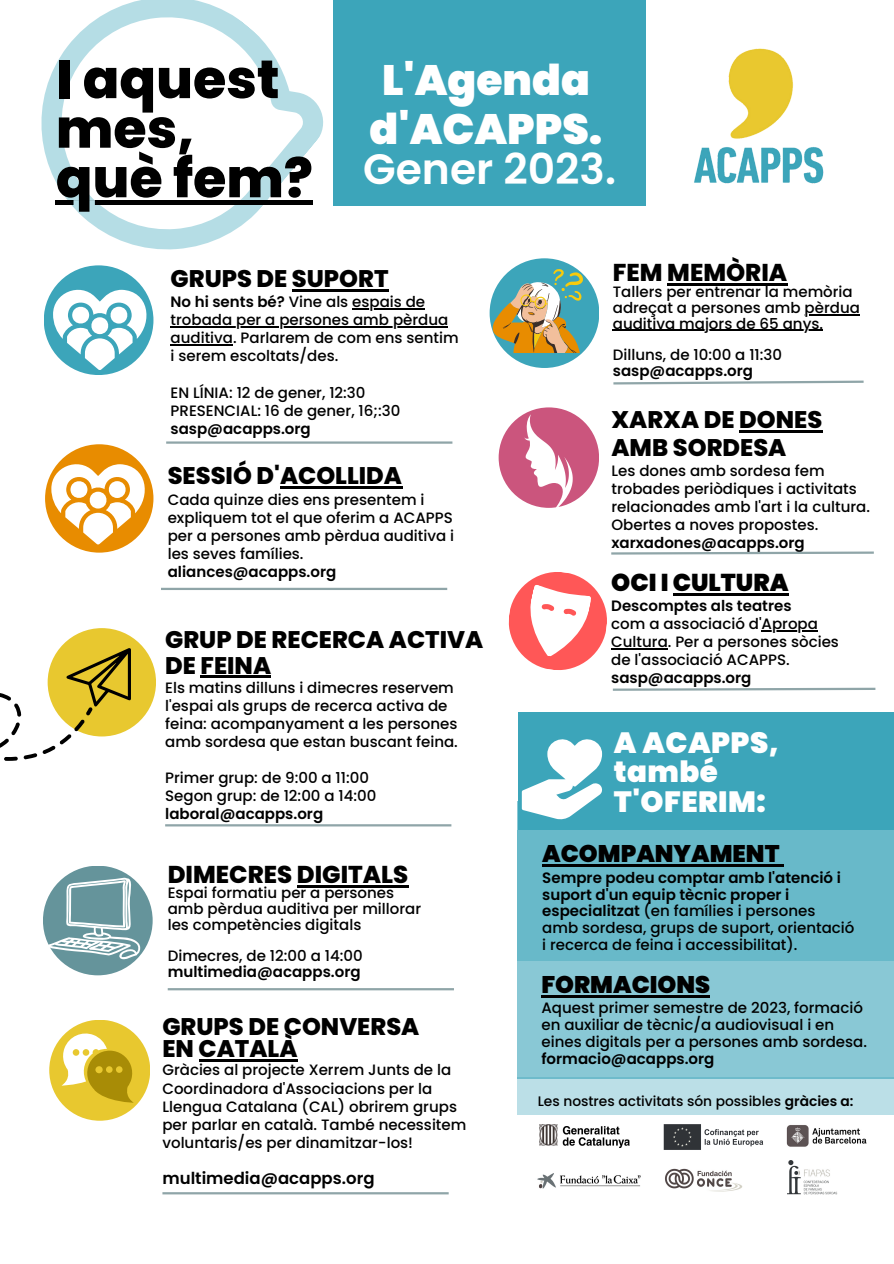
<style>
.page{position:relative;width:894px;height:1264px;background:#fff}
.page>*{position:absolute;margin:0;border:0;box-sizing:border-box;transform-origin:0 0}
.t1{font:800 53.85px/49.5px "Poppins";color:#000}
.t2{font:900 42.45px/49.5px "Poppins";color:#fff}
.t3{font:600 42.45px "Poppins";color:#fff}
.t4{font:900 29.25px/29.2px "Poppins";letter-spacing:.015em;color:#fff}
.t5{font:800 24.3px "Poppins";color:#000}
.t6{font:900 24.3px "Poppins";color:#000}
.t7{font:800 24px/26px "Poppins";color:#000}
.t8{font:900 24px "Poppins";color:#000}
.t9{font:600 16.5px "Poppins";color:#000}
.t10{font:500 15px/18px "Poppins";color:#000}
.t11{font:600 15px "Poppins";color:#000}
.t12{font:500 13.8px "Poppins";color:#000}
.s1{font-weight:600}
</style>
<div class="page">
<div style="left:518px;top:711px;width:375px;height:118px;background:#3ca5ba"></div>
<div style="left:498px;top:407px;width:101px;height:101px;background:#cb557d;border-radius:50%"></div>
<div style="left:489px;top:258px;width:110px;height:110px;background:#3ca5ba;border-radius:50%"></div>
<svg style="left:517px;top:801px;width:376px;height:276px;fill:#89c8d5"></svg>
<div style="left:517px;top:830px;width:376px;height:130px;background:#68b9c9"></div>
<svg style="left:521px;top:739px;width:82px;height:81px"></svg>
<svg style="left:508px;top:572px;width:99px;height:98px"></svg>
<div style="left:44px;top:265px;width:109px;height:110px;background:#3ca5ba;border-radius:50%"></div>
<svg style="left:53px;top:301px;width:100px;height:69px"></svg>
<div style="left:45px;top:444px;width:108px;height:108px;background:#e88c00;border-radius:50%"></div>
<svg style="left:51px;top:456px;width:100px;height:88px"></svg>
<div style="left:48px;top:628px;width:108px;height:108px;background:#e8c82f;border-radius:50%"></div>
<svg style="left:0;top:647px;width:131px;height:113px"></svg>
<svg style="left:524px;top:414px;width:48px;height:94px"></svg>
<div style="left:49px;top:1019px;width:101px;height:101px;background:#e8c82f;border-radius:50%"></div>
<svg style="left:61px;top:1030px;width:73px;height:72px"></svg>
<div style="left:517px;top:1077px;width:376px;height:38px;background:#bbdfe7"></div>
<img style="left:665px;top:1168px;width:78px;height:24px">
<img style="left:663px;top:1124px;width:101px;height:26px">
<img style="left:786px;top:1125px;width:81px;height:22px">
<img style="left:539px;top:1124px;width:90px;height:23px">
<img style="left:537px;top:1173px;width:104px;height:16px">
<hr style="left:166px;top:441px;width:286px;height:2px;background:#8fa5a8">
<hr style="left:161px;top:588px;width:286px;height:2px;background:#8fa5a8">
<hr style="left:165px;top:824px;width:286px;height:2px;background:#8fa5a8">
<hr style="left:168px;top:988px;width:286px;height:2px;background:#8fa5a8">
<hr style="left:162px;top:1192px;width:286px;height:2px;background:#8fa5a8">
<svg style="left:613px;top:380px;width:251px;height:53px"></svg>
<img style="left:788px;top:1160px;width:49px;height:33px">
<svg style="left:41px;top:0;width:282px;height:301px"></svg>
<img style="left:694px;top:48px;width:130px;height:136px">
<hr style="left:56px;top:201px;width:257px;height:4px;background:#000">
<div style="left:333px;top:0;width:312px;height:206px;background:#3ca5ba"></div>
<img style="left:492px;top:269px;width:91px;height:83px">
<div style="left:43px;top:865px;width:110px;height:110px;background:#65949b;border-radius:50%"></div>
<svg style="left:48px;top:877px;width:92px;height:83px"></svg>
<hr style="left:200px;top:676px;width:71px;height:2px;background:#000">
<hr style="left:739px;top:430px;width:83px;height:2px;background:#000">
<hr style="left:292px;top:289px;width:96px;height:3px;background:#000">
<hr style="left:352px;top:308px;width:73px;height:2px;background:#000">
<hr style="left:170px;top:326px;width:278px;height:2px;background:#000">
<hr style="left:170px;top:344px;width:63px;height:2px;background:#000">
<hr style="left:280px;top:486px;width:122px;height:3px;background:#000">
<hr style="left:672px;top:593px;width:116px;height:2px;background:#000">
<hr style="left:761px;top:630px;width:56px;height:1px;background:#000">
<hr style="left:611px;top:648px;width:56px;height:1px;background:#000">
<hr style="left:541px;top:995px;width:169px;height:2px;background:#000">
<hr style="left:542px;top:864px;width:237px;height:2px;background:#000">
<hr style="left:667px;top:283px;width:120px;height:3px;background:#000">
<hr style="left:804px;top:314px;width:55px;height:1px;background:#000">
<hr style="left:612px;top:330px;width:210px;height:1px;background:#000">
<hr style="left:198px;top:1059px;width:99px;height:2px;background:#000">
<hr style="left:297px;top:884px;width:111px;height:3px;background:#000">
<svg style="left:611px;top:551px;width:263px;height:4px"></svg>
<svg style="left:612px;top:687px;width:264px;height:4px"></svg>
<h1 class="t1" style="left:56px;top:55px;width:258px">I aquest mes, què fem?</h1>
<h2 class="t2" style="left:369px;top:55px;width:234px">L'Agenda d'ACAPPS.</h2>
<h2 class="t3" style="left:363px;top:139px;width:254px">Gener 2023.</h2>
<h3 class="t7" style="left:170px;top:266px;width:219px">GRUPS DE SUPORT</h3>
<p class="t10" style="left:170px;top:293px;width:289px"><span class="s1">No hi sents bé?</span> Vine als espais de trobada per a persones amb pèrdua auditiva. Parlarem de com ens sentim i serem escoltats/des.</p>
<p class="t10" style="left:170px;top:383px;width:231px">EN LÍNIA: 12 de gener, 12:30<br>PRESENCIAL: 16 de gener, 16;:30</p>
<p class="t11" style="left:170px;top:418px;width:142px">sasp@acapps.org</p>
<h3 class="t7" style="left:168px;top:463px;width:236px">SESSIÓ D'ACOLLIDA</h3>
<p class="t10" style="left:168px;top:490px;width:288px">Cada quinze dies ens presentem i expliquem tot el que oferim a ACAPPS per a persones amb pèrdua auditiva i les seves famílies.</p>
<p class="t11" style="left:168px;top:561px;width:170px">aliances@acapps.org</p>
<h3 class="t7" style="left:165px;top:626px;width:319px">GRUP DE RECERCA ACTIVA<br>DE FEINA</h3>
<p class="t10" style="left:165px;top:678px;width:294px">Els matins dilluns i dimecres reservem l'espai als grups de recerca activa de feina: acompanyament a les persones amb sordesa que estan buscant feina.</p>
<p class="t10" style="left:165px;top:768px;width:213px">Primer grup: de 9:00 a 11:00<br>Segon grup: de 12:00 a 14:00</p>
<p class="t11" style="left:165px;top:803px;width:159px">laboral@acapps.org</p>
<h3 class="t5" style="left:168px;top:857px;width:242px">DIMECRES DIGITALS</h3>
<p class="t10" style="left:168px;top:885px;width:255px;line-height:15.8px">Espai formatiu per a persones amb pèrdua auditiva per millorar les competències digitals</p>
<p class="t10" style="left:168px;top:947px;width:196px">Dimecres, de 12:00 a 14:00</p>
<p class="t11" style="left:168px;top:961px;width:194px">multimedia@acapps.org</p>
<h3 class="t7" style="left:162px;top:1015px;width:258px;line-height:22.5px">GRUPS DE CONVERSA<br>EN CATALÀ</h3>
<p class="t10" style="left:162px;top:1061px;width:305px">Gràcies al projecte Xerrem Junts de la Coordinadora d'Associacions per la Llengua Catalana (CAL) obrirem grups per parlar en català. També necessitem voluntaris/es per dinamitzar-los!</p>
<p class="t9" style="left:162px;top:1166px;width:213px">multimedia@acapps.org</p>
<h3 class="t5" style="left:612px;top:256px;width:176px">FEM MEMÒRIA</h3>
<p class="t10" style="left:612px;top:284px;width:248px;line-height:15.8px">Tallers per entrenar la memòria adreçat a persones amb pèrdua auditiva majors de 65 anys.</p>
<p class="t10" style="left:612px;top:346px;width:171px">Dilluns, de 10:00 a 11:30</p>
<p class="t11" style="left:612px;top:360px;width:142px">sasp@acapps.org</p>
<h3 class="t7" style="left:611px;top:405px;width:212px;line-height:28.2px">XARXA DE DONES<br>AMB SORDESA</h3>
<p class="t10" style="left:611px;top:462px;width:260px">Les dones amb sordesa fem trobades periòdiques i activitats relacionades amb l'art i la cultura.<br>Obertes a noves propostes.</p>
<p class="t11" style="left:611px;top:532px;width:195px">xarxadones@acapps.org</p>
<h3 class="t6" style="left:611px;top:565px;width:179px">OCI I CULTURA</h3>
<p class="t11" style="left:611px;top:595px;width:182px">Descomptes als teatres</p>
<p class="t10" style="left:611px;top:615px;width:229px">com a associació d'Apropa<br>Cultura. Per a persones sòcies de l'associació ACAPPS.</p>
<p class="t11" style="left:611px;top:667px;width:142px">sasp@acapps.org</p>
<h3 class="t4" style="left:613px;top:728px;width:166px">A ACAPPS, també<br>T'OFERIM:</h3>
<h3 class="t8" style="left:542px;top:837px;width:239px">ACOMPANYAMENT</h3>
<p class="t10" style="left:542px;top:868px;width:313px;line-height:17px"><span class="s1">Sempre podeu comptar amb l'atenció i suport d'un equip tècnic proper i especialitzat</span> (en famílies i persones amb sordesa, grups de suport, orientació i recerca de feina i accessibilitat).</p>
<h3 class="t8" style="left:541px;top:967px;width:170px">FORMACIONS</h3>
<p class="t10" style="left:541px;top:999px;width:327px;line-height:17px">Aquest primer semestre de 2023, formació en auxiliar de tècnic/a audiovisual i en eines digitals per a persones amb sordesa.</p>
<p class="t11" style="left:541px;top:1048px;width:174px">formacio@acapps.org</p>
<p class="t12" style="left:537px;top:1091px;width:317px">Les nostres activitats són possibles <span class="s1">gràcies a:</span></p>
</div>
